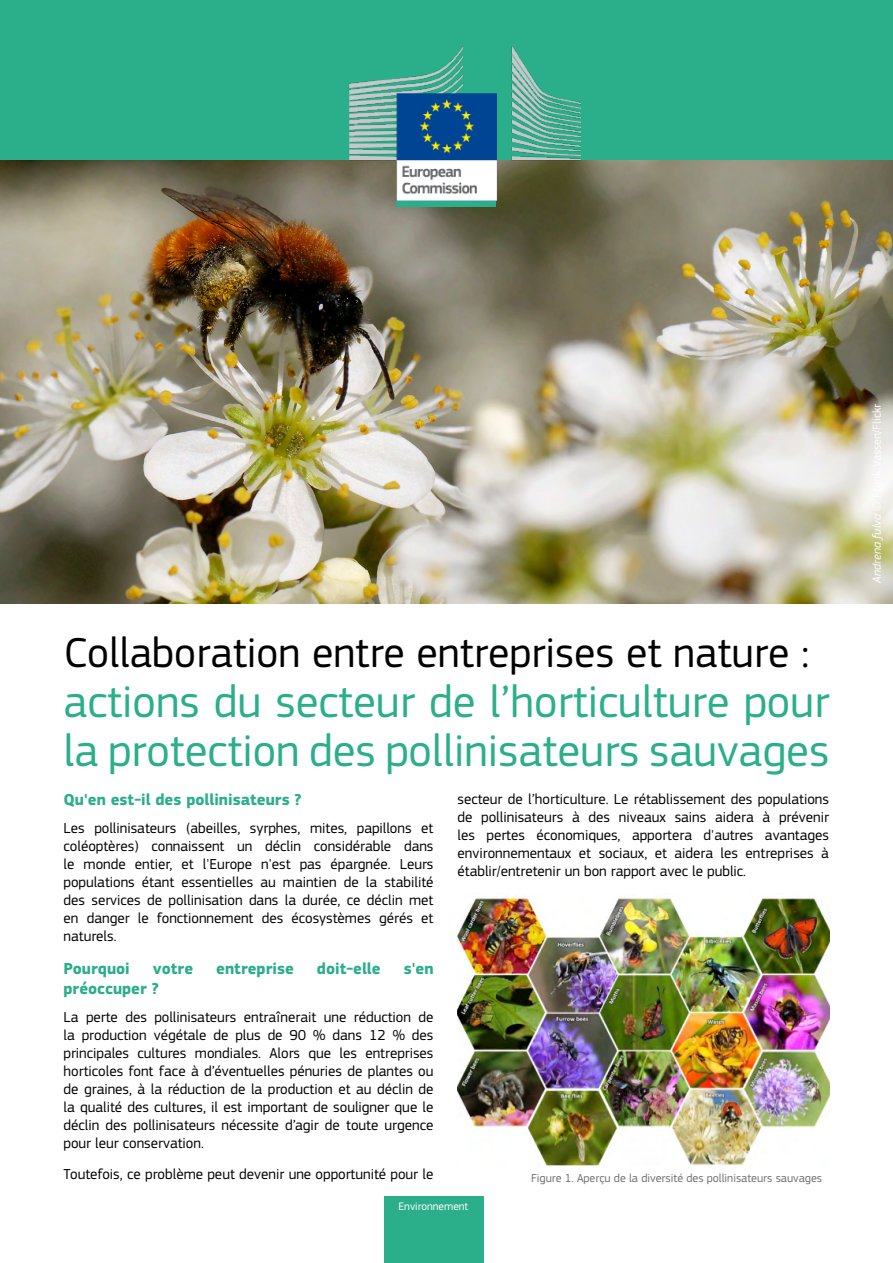
<style>
.page{position:relative;width:893px;height:1263px;background:#fff}
.page>*{position:absolute;margin:0;border:0;box-sizing:border-box;transform-origin:0 0}
.t1{font:46.5px/49.5px "EC Square Sans Pro";color:#2bae8a}
.t2{font:43.5px "EC Square Sans Pro";color:#000}
.t3{font:700 16.5px "EC Square Sans Pro";color:#2bae8a}
.t4{font:15px/18px "EC Square Sans Pro";color:#000;text-align:justify}
.t5{font:12px "EC Square Sans Pro";color:#706f6f}
.t6{font:12px "EC Square Sans Pro";color:#fff}
.t7{font:11.4px "EC Square Sans Pro";color:#fff}
.s1{font-size:15px;color:#fff}
.s2{font-style:italic}
</style>
<div class="page">
<div style="left:0;top:0;width:893px;height:160px;background:#2bae8a"></div>
<img style="left:0;top:160px;width:893px;height:444px">
<img style="left:458px;top:896px;width:371px;height:269px">
<div style="left:384px;top:1196px;width:99px;height:67px;background:#2bae8a"></div>
<img style="left:350px;top:46px;width:230px;height:155px">
<div style="left:397px;top:201px;width:99px;height:6px;background:#2bae8a"></div>
<h2 class="t2" style="left:64px;top:627px;width:747px">Collaboration entre entreprises et nature :</h2>
<h1 class="t1" style="left:64px;top:677px;width:767px">actions du secteur de l’horticulture pour la protection des pollinisateurs sauvages</h1>
<p class="t3" style="left:64px;top:789px;width:240px">Qu'en est-il des pollinisateurs ?</p>
<p class="t4" style="left:64px;top:819px;width:371px">Les pollinisateurs (abeilles, syrphes, mites, papillons et coléoptères) connaissent un déclin considérable dans le monde entier, et l'Europe n'est pas épargnée. Leurs populations étant essentielles au maintien de la stabilité des services de pollinisation dans la durée, ce déclin met en danger le fonctionnement des écosystèmes gérés et naturels.</p>
<p class="t3" style="left:64px;top:958px;width:68px">Pourquoi</p>
<p class="t3" style="left:153px;top:958px;width:42px">votre</p>
<p class="t3" style="left:216px;top:958px;width:79px">entreprise</p>
<p class="t3" style="left:317px;top:958px;width:65px">doit-elle</p>
<p class="t3" style="left:404px;top:958px;width:31px">s'en</p>
<p class="t3" style="left:64px;top:978px;width:97px">préoccuper ?</p>
<p class="t4" style="left:64px;top:1008px;width:371px">La perte des pollinisateurs entraînerait une réduction de la production végétale de plus de 90 % dans 12 % des principales cultures mondiales. Alors que les entreprises horticoles font face à d’éventuelles pénuries de plantes ou de graines, à la réduction de la production et au déclin de la qualité des cultures, il est important de souligner que le déclin des pollinisateurs nécessite d’agir de toute urgence pour leur conservation.</p>
<p class="t4" style="left:64px;top:1165px;width:371px">Toutefois, ce problème peut devenir une opportunité pour le</p>
<p class="t7" style="left:399px;top:1199px;width:71px">Environnement</p>
<p class="t4" style="left:458px;top:790px;width:373px">secteur de l’horticulture. Le rétablissement des populations de pollinisateurs à des niveaux sains aidera à prévenir les pertes économiques, apportera d'autres avantages environnementaux et sociaux, et aidera les entreprises à établir/entretenir un bon rapport avec le public.</p>
<p class="t5" style="left:531px;top:1171px;width:299px">Figure 1. Aperçu de la diversité des pollinisateurs sauvages<span class="s1">y</span></p>
<p class="t6" style="left:870px;top:583px;width:180px;rotate:-90deg"><span class="s2">Andrena fulva</span> © Frank Vassen/Flickr</p>
</div>
